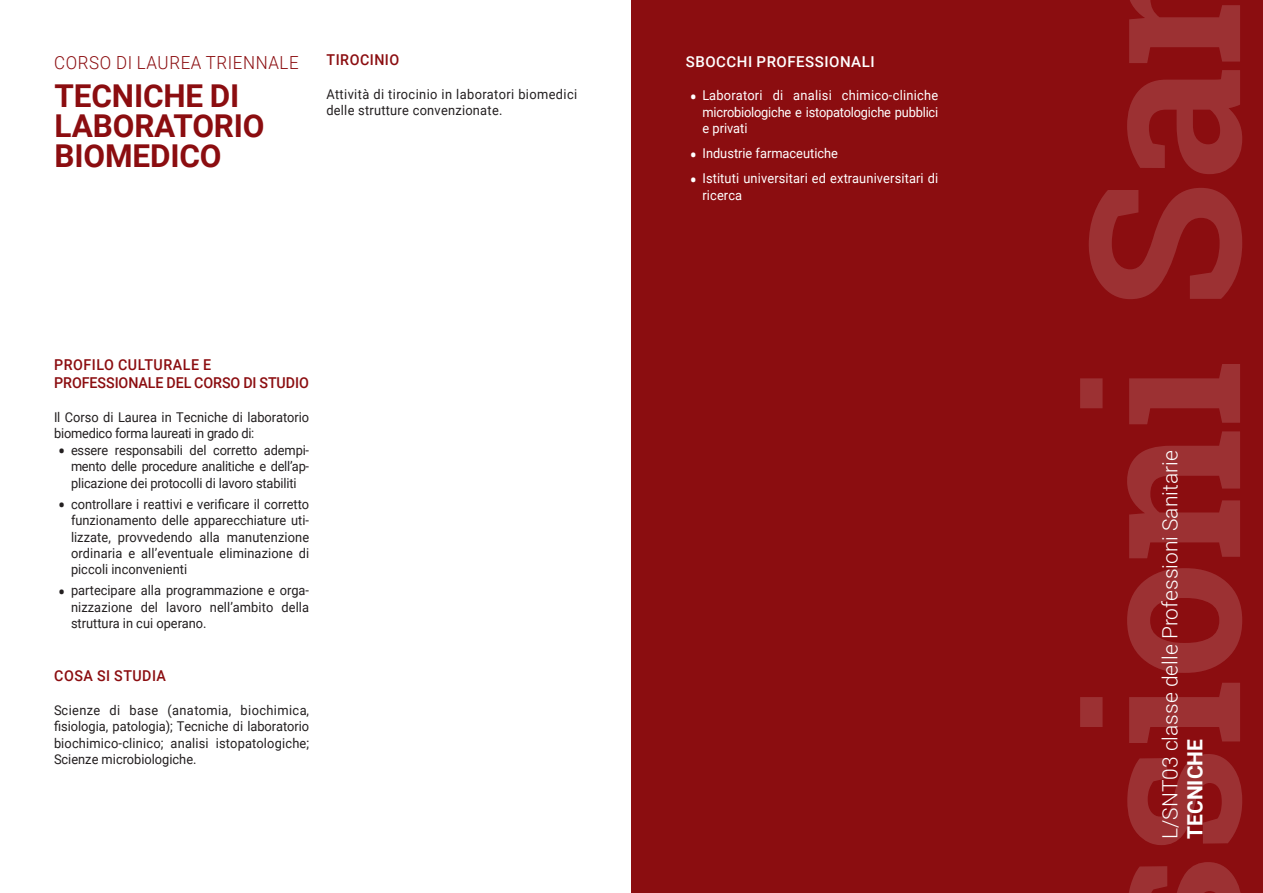
<style>
.page{position:relative;width:1263px;height:893px;background:#fff}
.page>*{position:absolute;margin:0;border:0;box-sizing:border-box;transform-origin:0 0}
.TITOLETTI_TESTO{font:700 31.5px/30px "Roboto";letter-spacing:-.005em;color:#8b0d10}
.t1{font:300 21px "Roboto";color:#fff}
.t2{font:700 21px "Roboto";color:#fff}
.TITOLETTO_BLU{font:300 18px "Roboto";letter-spacing:.035em;color:#8b0d10;scale:.94 1}
.TITOLETTI_TESTO_-_BO{font:500 15px/18px "Roboto";letter-spacing:-.005em;color:#8b0d10;scale:.95 1}
.TITOLETTI_TESTO_-_BO-2{font:500 15px "Roboto";letter-spacing:.035em;color:#8b0d10;scale:.95 1}
.TITOLETTI_TESTO-2{font:500 15px "Roboto";letter-spacing:.035em;color:#fff}
.TESTO_-_NERO{font:13.5px/16.5px "Roboto";color:#231f20;text-align:justify;scale:.95 1}
.t3{font:13.5px/16.5px "Roboto";color:#fff;text-align:justify;scale:.95 1}
.TESTO_-_NERO-2{font:13.5px/16.5px "Roboto";letter-spacing:.03em;color:#231f20;scale:.95 1}
.s1{font-size:22.5px}
</style>
<div class="page">
<div style="left:631px;top:0;width:632px;height:893px;background:#8b0d10"></div>
<svg style="left:1129px;top:862px;width:112px;height:31px"></svg>
<svg style="left:1127px;top:754px;width:115px;height:91px"></svg>
<svg style="left:1080px;top:683px;width:160px;height:60px"></svg>
<svg style="left:1127px;top:568px;width:115px;height:105px"></svg>
<svg style="left:1127px;top:431px;width:113px;height:127px"></svg>
<svg style="left:1080px;top:364px;width:160px;height:60px"></svg>
<svg style="left:1089px;top:188px;width:153px;height:111px"></svg>
<svg style="left:1127px;top:70px;width:115px;height:104px"></svg>
<svg style="left:1129px;top:0;width:111px;height:63px"></svg>
<p class="TITOLETTO_BLU" style="left:54px;top:50px;width:261px">CORSO DI LAUREA TRIENNALE</p>
<p class="TITOLETTI_TESTO" style="left:55px;top:80px;width:212px">TECNICHE DI<br>LABORATORIO<br>BIOMEDICO</p>
<p class="TITOLETTI_TESTO_-_BO-2" style="left:327px;top:50px;width:78px">TIROCINIO</p>
<p class="TESTO_-_NERO-2" style="left:326px;top:85px;width:266px">Attività di tirocinio in laboratori biomedici delle strutture convenzionate.</p>
<p class="TITOLETTI_TESTO_-_BO" style="left:54px;top:355px;width:269px">PROFILO CULTURALE E<br>PROFESSIONALE DEL CORSO DI STUDIO</p>
<p class="TESTO_-_NERO" style="left:54px;top:408px;width:270px">Il Corso di Laurea in Tecniche di laboratorio biomedico forma laureati in grado di:</p>
<p class="TESTO_-_NERO" style="left:71px;top:441px;width:252px;text-indent:-13px"><span class="s1">•</span> essere responsabili del corretto adempi&shy;mento delle procedure analitiche e dell’ap&shy;plicazione dei protocolli di lavoro stabiliti</p>
<p class="TESTO_-_NERO" style="left:71px;top:495px;width:252px;text-indent:-13px"><span class="s1">•</span> controllare i reattivi e verificare il corretto funzionamento delle apparecchiature uti&shy;lizzate, provvedendo alla manutenzione ordinaria e all’eventuale eliminazione di piccoli inconvenienti</p>
<p class="TESTO_-_NERO" style="left:71px;top:582px;width:252px;text-indent:-13px"><span class="s1">•</span> partecipare alla programmazione e orga&shy;nizzazione del lavoro nell’ambito della struttura in cui operano.</p>
<p class="TITOLETTI_TESTO_-_BO-2" style="left:54px;top:665px;width:119px">COSA SI STUDIA</p>
<p class="TESTO_-_NERO" style="left:54px;top:701px;width:270px">Scienze di base (anatomia, biochimica, fisiologia, patologia); Tecniche di laboratorio biochimico-clinico; analisi istopatologiche; Scienze microbiologiche.</p>
<p class="TITOLETTI_TESTO-2" style="left:686px;top:51px;width:190px">SBOCCHI PROFESSIONALI</p>
<p class="t3" style="left:702px;top:86px;width:250px;text-indent:-13px"><span class="s1">•</span> Laboratori di analisi chimico-cliniche microbiologiche e istopatologiche pubblici e privati</p>
<p class="t3" style="left:690px;top:144px;width:158px"><span class="s1">•</span> Industrie farmaceutiche</p>
<p class="t3" style="left:702px;top:169px;width:250px;text-indent:-13px"><span class="s1">•</span> Istituti universitari ed extrauniversitari di ricerca</p>
<p class="t1" style="left:1155px;top:839px;width:390px;rotate:-90deg">L/SNT03 classe delle Professioni Sanitarie</p>
<p class="t2" style="left:1180px;top:839px;width:101px;rotate:-90deg">TECNICHE</p>
</div>
